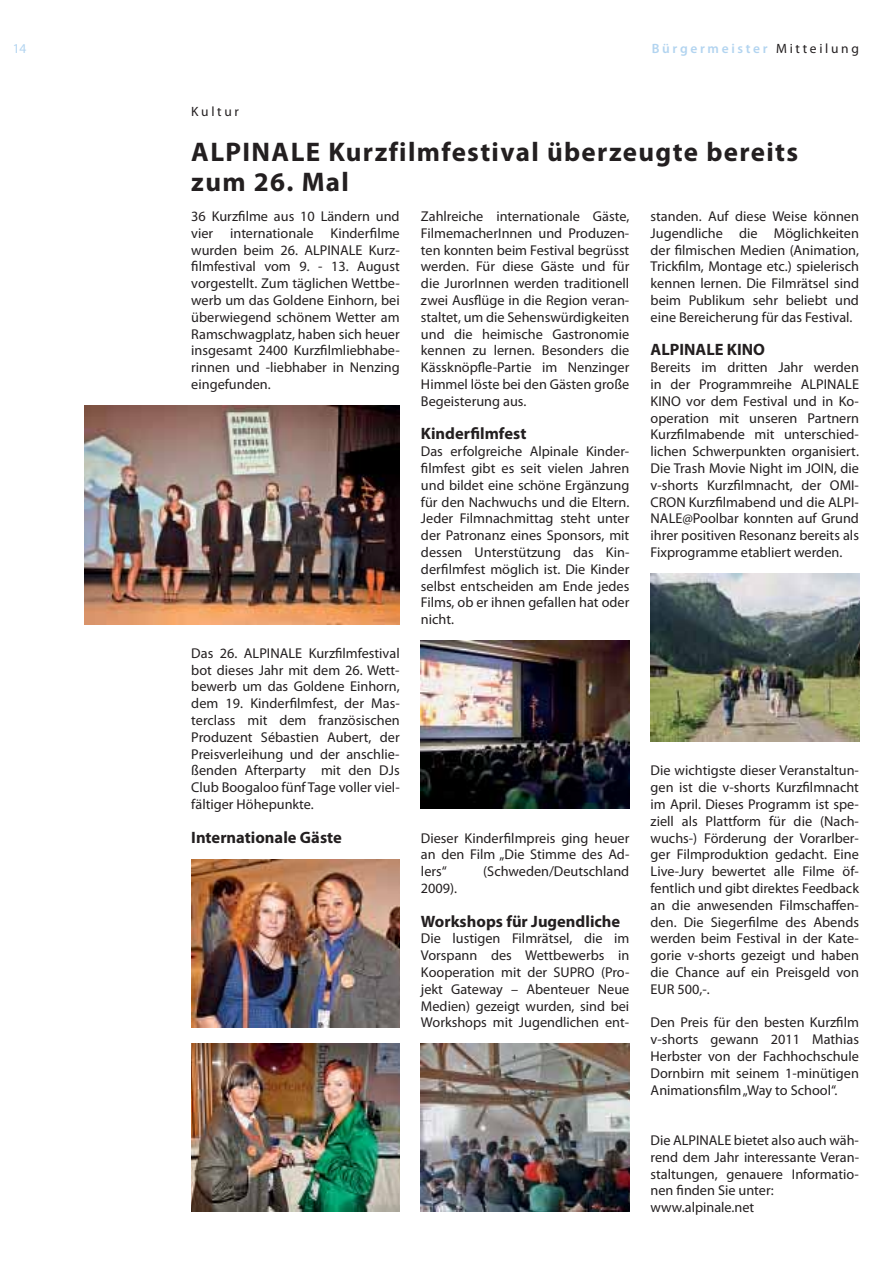
<style>
.page{position:relative;width:893px;height:1263px;background:#fff}
.page>*{position:absolute;margin:0;border:0;box-sizing:border-box;transform-origin:0 0}
.t1{font:700 27px/30.6px "Myriad Pro";letter-spacing:.05em;color:#231f20}
.t2{font:700 16.5px "Myriad Pro";color:#231f20}
.t3{font:14.25px/16.8px "Myriad Pro";color:#231f20;text-align:justify}
.t4{font:600 13.5px "Myriad Pro";letter-spacing:.2em;color:#b2d4f0}
.t5{font:13.5px "Myriad Pro";letter-spacing:.2em;color:#231f20}
.t6{font:13.5px "Myriad Pro";color:#b2d4f0}
.s1{font-weight:400;color:#231f20}
</style>
<div class="page">
<img style="left:85px;top:406px;width:315px;height:218px">
<img style="left:191px;top:859px;width:209px;height:168px">
<img style="left:191px;top:1044px;width:209px;height:168px">
<img style="left:421px;top:641px;width:208px;height:168px">
<img style="left:421px;top:1044px;width:208px;height:168px">
<img style="left:650px;top:574px;width:209px;height:168px">
<p class="t6" style="left:13px;top:43px;width:15px">14</p>
<p class="t4" style="left:652px;top:43px;width:209px">Bürgermeister <span class="s1">Mitteilung</span></p>
<p class="t5" style="left:191px;top:107px;width:49px">Kultur</p>
<h1 class="t1" style="left:191px;top:138px;width:608px">ALPINALE Kurzfilmfestival überzeugte bereits zum 26. Mal</h1>
<p class="t3" style="left:191px;top:209px;width:210px">36 Kurzfilme aus 10 Ländern und vier internationale Kinderfilme wurden beim 26. ALPINALE Kurz&shy;filmfestival vom 9. - 13. August vorgestellt. Zum täglichen Wettbe&shy;werb um das Goldene Einhorn, bei überwiegend schönem Wetter am Ramschwagplatz, haben sich heuer insgesamt 2400 Kurzfilmliebhabe&shy;rinnen und -liebhaber in Nenzing eingefunden.</p>
<p class="t3" style="left:651px;top:209px;width:210px">standen. Auf diese Weise können Jugendliche die Möglichkeiten der filmischen Medien (Animation, Trickfilm, Montage etc.) spielerisch kennen lernen. Die Filmrätsel sind beim Publikum sehr beliebt und eine Bereicherung für das Festival.</p>
<p class="t2" style="left:650px;top:344px;width:116px">ALPINALE KINO</p>
<p class="t3" style="left:650px;top:360px;width:210px">Bereits im dritten Jahr werden in der Programmreihe ALPINALE KINO vor dem Festival und in Ko&shy;operation mit unseren Partnern Kurzfilmabende mit unterschied&shy;lichen Schwerpunkten organisiert.<br>Die Trash Movie Night im JOIN, die v-shorts Kurzfilmnacht, der OMI-CRON Kurzfilmabend und die ALPI-NALE@Poolbar konnten auf Grund ihrer positiven Resonanz bereits als Fixprogramme etabliert werden.</p>
<p class="t3" style="left:421px;top:209px;width:210px">Zahlreiche internationale Gäste, FilmemacherInnen und Produzen&shy;ten konnten beim Festival begrüsst werden. Für diese Gäste und für die JurorInnen werden traditionell zwei Ausflüge in die Region veran&shy;staltet, um die Sehenswürdigkeiten und die heimische Gastronomie kennen zu lernen. Besonders die Kässknöpfle-Partie im Nenzinger Himmel löste bei den Gästen große Begeisterung aus.</p>
<p class="t2" style="left:421px;top:428px;width:107px">Kinderfilmfest</p>
<p class="t3" style="left:421px;top:444px;width:210px">Das erfolgreiche Alpinale Kinder&shy;filmfest gibt es seit vielen Jahren und bildet eine schöne Ergänzung für den Nachwuchs und die Eltern.<br>Jeder Filmnachmittag steht unter der Patronanz eines Sponsors, mit dessen Unterstützung das Kin&shy;derfilmfest möglich ist. Die Kinder selbst entscheiden am Ende jedes Films, ob er ihnen gefallen hat oder nicht.</p>
<p class="t3" style="left:191px;top:645px;width:210px">Das 26. ALPINALE Kurzfilmfestival bot dieses Jahr mit dem 26. Wett&shy;bewerb um das Goldene Einhorn, dem 19. Kinderfilmfest, der Mas&shy;terclass mit dem französischen Produzent Sébastien Aubert, der Preisverleihung und der anschlie&shy;ßenden Afterparty mit den DJs Club Boogaloo fünf Tage voller viel&shy;fältiger Höhepunkte.</p>
<p class="t2" style="left:191px;top:831px;width:152px">Internationale Gäste</p>
<p class="t3" style="left:421px;top:830px;width:210px">Dieser Kinderfilmpreis ging heuer an den Film „Die Stimme des Ad&shy;lers“</p>
<p class="t3" style="left:483px;top:864px;width:148px">(Schweden/Deutschland</p>
<p class="t3" style="left:421px;top:881px;width:38px">2009).</p>
<p class="t2" style="left:421px;top:915px;width:201px">Workshops für Jugendliche</p>
<p class="t3" style="left:421px;top:931px;width:210px">Die lustigen Filmrätsel, die im Vorspann des Wettbewerbs in Kooperation mit der SUPRO (Pro&shy;jekt Gateway – Abenteuer Neue Medien) gezeigt wurden, sind bei Workshops mit Jugendlichen ent-</p>
<p class="t3" style="left:650px;top:763px;width:210px">Die wichtigste dieser Veranstaltun&shy;gen ist die v-shorts Kurzfilmnacht im April. Dieses Programm ist spe&shy;ziell als Plattform für die (Nach&shy;wuchs-) Förderung der Vorarlber&shy;ger Filmproduktion gedacht. Eine Live-Jury bewertet alle Filme öf&shy;fentlich und gibt direktes Feedback an die anwesenden Filmschaffen&shy;den. Die Siegerfilme des Abends werden beim Festival in der Kate&shy;gorie v-shorts gezeigt und haben die Chance auf ein Preisgeld von EUR 500,-.</p>
<p class="t3" style="left:650px;top:1015px;width:210px">Den Preis für den besten Kurzfilm v-shorts gewann 2011 Mathias Herbster von der Fachhochschule Dornbirn mit seinem 1-minütigen Animationsfilm „Way to School“.</p>
<p class="t3" style="left:650px;top:1133px;width:210px;text-align:left">Die ALPINALE bietet also auch wäh&shy;rend dem Jahr interessante Veran&shy;staltungen, genauere Informatio&shy;nen finden Sie unter: www.alpinale.net</p>
</div>
